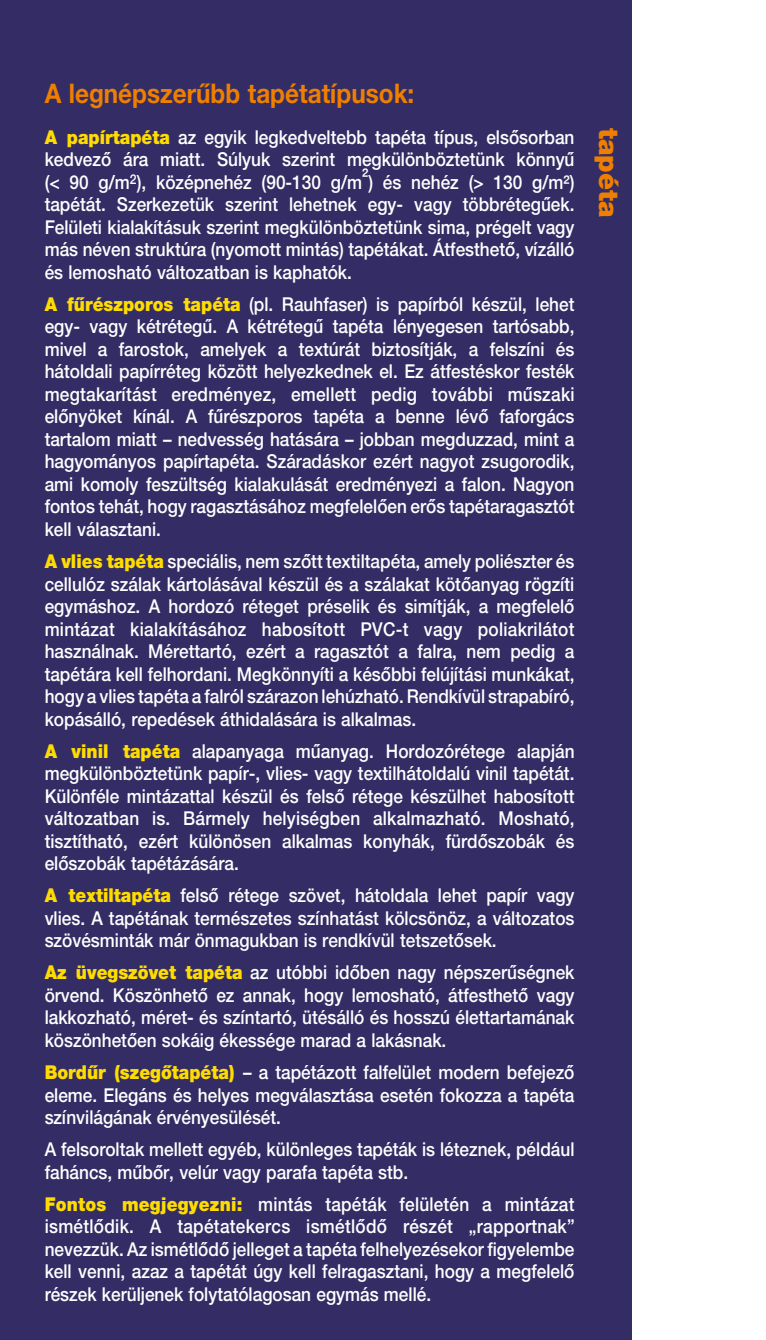
<style>
.page{position:relative;width:766px;height:1340px;background:#fff}
.page>*{position:absolute;margin:0;border:0;box-sizing:border-box;transform-origin:0 0}
.t1{font:700 27px "MG Helv Neue";color:#ee7f00;scale:.9 1}
.t2{font:900 27px "MG Helv Neue";color:#ee7f00}
.t3{font:500 19.12px/22.5px "MG Helv Neue";color:#fff;text-align:justify;scale:.9 1}
.s1{font-weight:900;color:#ffdc00}
</style>
<div class="page">
<div style="left:0;top:0;width:631px;height:1339px;background:#342c64"></div>
<h1 class="t1" style="left:45px;top:77px;width:412px">A legnépszerûbb tapétatípusok:</h1>
<p class="t3" style="left:45px;top:125px;width:590px"><span class="s1">A papírtapéta</span> az egyik legkedveltebb tapéta típus, elsôsorban kedvezô ára miatt. Súlyuk szerint megkülönböztetünk könnyû (&lt; 90 g/m<sup>2</sup>), középnehéz (90-130 g/m²) és nehéz (&gt; 130 g/m²) tapétát. Szerkezetük szerint lehetnek egy- vagy többrétegûek.<br>Felületi kialakításuk szerint megkülönböztetünk sima, prégelt vagy más néven struktúra (nyomott mintás) tapétákat. Átfesthetô, vízálló és lemosható változatban is kaphatók.</p>
<p class="t3" style="left:45px;top:292px;width:590px"><span class="s1">A fûrészporos tapéta</span> (pl. Rauhfaser) is papírból készül, lehet egy- vagy kétrétegû. A kétrétegû tapéta lényegesen tartósabb, mivel a farostok, amelyek a textúrát biztosítják, a felszíni és hátoldali papírréteg között helyezkednek el. Ez átfestéskor festék megtakarítást eredményez, emellett pedig további mûszaki elônyöket kínál. A fûrészporos tapéta a benne lévô faforgács tartalom miatt – nedvesség hatására – jobban megduzzad, mint a hagyományos papírtapéta. Száradáskor ezért nagyot zsugorodik, ami komoly feszültség kialakulását eredményezi a falon. Nagyon fontos tehát, hogy ragasztásához megfelelôen erôs tapétaragasztót kell választani.</p>
<p class="t3" style="left:45px;top:550px;width:590px"><span class="s1">A vlies tapéta</span> speciális, nem szôtt textiltapéta, amely poliészter és cellulóz szálak kártolásával készül és a szálakat kötôanyag rögzíti egymáshoz. A hordozó réteget préselik és simítják, a megfelelô mintázat kialakításához habosított PVC-t vagy poliakrilátot használnak. Mérettartó, ezért a ragasztót a falra, nem pedig a tapétára kell felhordani. Megkönnyíti a késôbbi felújítási munkákat, hogy a vlies tapéta a falról szárazon lehúzható. Rendkívül strapabíró, kopásálló, repedések áthidalására is alkalmas.</p>
<p class="t3" style="left:45px;top:739px;width:590px"><span class="s1">A vinil tapéta</span> alapanyaga mûanyag. Hordozórétege alapján megkülönböztetünk papír-, vlies- vagy textilhátoldalú vinil tapétát.<br>Különféle mintázattal készül és felsô rétege készülhet habosított változatban is. Bármely helyiségben alkalmazható. Mosható, tisztítható, ezért különösen alkalmas konyhák, fürdôszobák és elôszobák tapétázására.</p>
<p class="t3" style="left:45px;top:884px;width:590px"><span class="s1">A textiltapéta</span> felsô rétege szövet, hátoldala lehet papír vagy vlies. A tapétának természetes színhatást kölcsönöz, a változatos szövésminták már önmagukban is rendkívül tetszetôsek.</p>
<p class="t3" style="left:45px;top:961px;width:590px"><span class="s1">Az üvegszövet tapéta</span> az utóbbi idôben nagy népszerûségnek örvend. Köszönhetô ez annak, hogy lemosható, átfesthetô vagy lakkozható, méret- és színtartó, ütésálló és hosszú élettartamának köszönhetôen sokáig ékessége marad a lakásnak.</p>
<p class="t3" style="left:45px;top:1060px;width:590px"><span class="s1">Bordûr (szegôtapéta)</span> – a tapétázott falfelület modern befejezô eleme. Elegáns és helyes megválasztása esetén fokozza a tapéta színvilágának érvényesülését.</p>
<p class="t3" style="left:45px;top:1137px;width:590px">A felsoroltak mellett egyéb, különleges tapéták is léteznek, például faháncs, mûbôr, velúr vagy parafa tapéta stb.</p>
<p class="t3" style="left:45px;top:1192px;width:590px"><span class="s1">Fontos megjegyezni:</span> mintás tapéták felületén a mintázat ismétlôdik. A tapétatekercs ismétlôdô részét „rapportnak” nevezzük. Az ismétlôdô jelleget a tapéta felhelyezésekor figyelembe kell venni, azaz a tapétát úgy kell felragasztani, hogy a megfelelô részek kerüljenek folytatólagosan egymás mellé.</p>
<h1 class="t2" style="left:624px;top:128px;width:91px;rotate:90deg">tapéta</h1>
</div>
